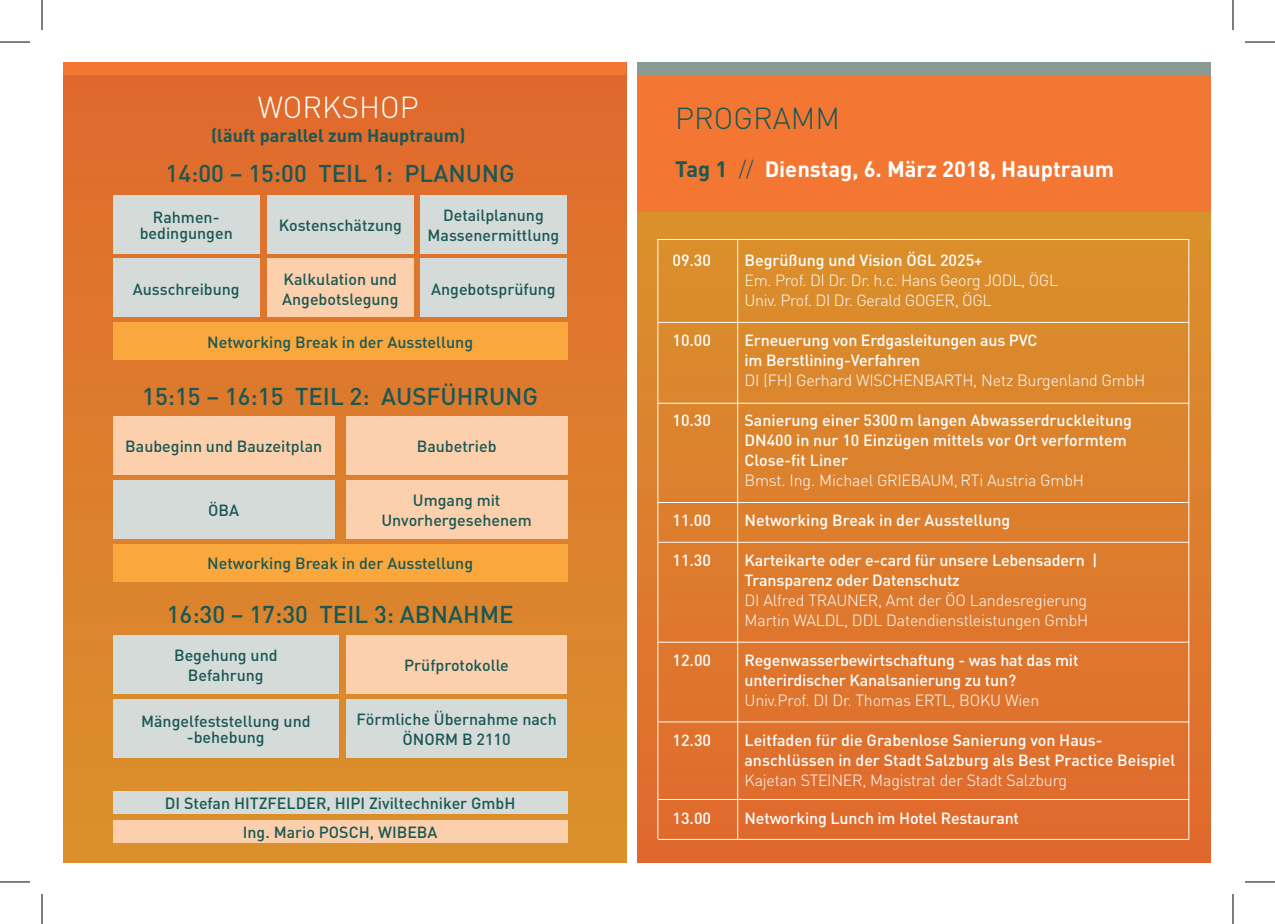
<style>
.page{position:relative;width:1275px;height:924px;background:#fff}
.page>*{position:absolute;margin:0;border:0;box-sizing:border-box;transform-origin:0 0}
.t1{font:300 30px "DIN";color:#fff}
.t2{font:300 30px "DIN";color:#1a5855}
.t3{font:500 24px "DIN";color:#1a5855}
.t4{font:700 22px "DIN";color:#fff}
.t5{font:700 18px "DIN";color:#1a5855}
.t6{font:500 16px/20px "DIN";letter-spacing:-.01em;color:#fff}
.t7{font:500 16px/20px "DIN";color:#1a5855;text-align:center}
.t8{font:300 16px/20px "DIN";letter-spacing:-.01em;color:#fff}
.s1{color:#1a5855}
.s2{font-weight:300;color:#1a5855}
</style>
<div class="page">
<div style="left:63px;top:63px;width:563px;height:798px;background:linear-gradient(to bottom,#e0692d,#da9430)"></div>
<div style="left:637px;top:208px;width:573px;height:653px;background:linear-gradient(to bottom,#da922c,#e16a30)"></div>
<div style="left:637px;top:74px;width:573px;height:138px;background:#f37733"></div>
<div style="left:637px;top:62px;width:573px;height:12px;background:#8b9b92"></div>
<div style="left:113px;top:195px;width:147px;height:58px;background:#d5dbd8"></div>
<div style="left:267px;top:195px;width:147px;height:58px;background:#d5dbd8"></div>
<div style="left:420px;top:195px;width:147px;height:58px;background:#d5dbd8"></div>
<div style="left:113px;top:258px;width:147px;height:59px;background:#d5dbd8"></div>
<div style="left:113px;top:322px;width:454px;height:38px;background:#faa73d"></div>
<div style="left:267px;top:258px;width:147px;height:59px;background:#fcd0ad"></div>
<div style="left:420px;top:258px;width:147px;height:59px;background:#d5dbd8"></div>
<div style="left:113px;top:543px;width:454px;height:38px;background:#faa73d"></div>
<div style="left:113px;top:416px;width:222px;height:58px;background:#fcd0ad"></div>
<div style="left:346px;top:416px;width:221px;height:58px;background:#fcd0ad"></div>
<div style="left:113px;top:479px;width:222px;height:59px;background:#d5dbd8"></div>
<div style="left:346px;top:479px;width:221px;height:59px;background:#fcd0ad"></div>
<div style="left:113px;top:790px;width:454px;height:23px;background:#d5dbd8"></div>
<div style="left:113px;top:819px;width:454px;height:23px;background:#fcd0ad"></div>
<div style="left:113px;top:698px;width:226px;height:59px;background:#d5dbd8"></div>
<div style="left:346px;top:698px;width:221px;height:59px;background:#d5dbd8"></div>
<div style="left:63px;top:62px;width:563px;height:12px;background:#f37733"></div>
<div style="left:113px;top:634px;width:226px;height:59px;background:#d5dbd8"></div>
<div style="left:346px;top:634px;width:221px;height:59px;background:#fcd0ad"></div>
<hr style="left:737px;top:239px;width:1px;height:599px;background:#fff">
<hr style="left:657px;top:239px;width:1px;height:599px;background:#fff">
<hr style="left:1188px;top:239px;width:1px;height:599px;background:#fff">
<hr style="left:657px;top:239px;width:532px;height:1px;background:#fff">
<hr style="left:658px;top:838px;width:531px;height:1px;background:#fff">
<hr style="left:658px;top:322px;width:531px;height:1px;background:#fff">
<hr style="left:658px;top:402px;width:531px;height:1px;background:#fff">
<hr style="left:658px;top:502px;width:531px;height:1px;background:#fff">
<hr style="left:658px;top:541px;width:531px;height:1px;background:#fff">
<hr style="left:658px;top:641px;width:531px;height:1px;background:#fff">
<hr style="left:658px;top:721px;width:531px;height:1px;background:#fff">
<hr style="left:658px;top:798px;width:531px;height:1px;background:#fff">
<hr style="left:0;top:42px;width:30px;height:1px;background:#000">
<hr style="left:1245px;top:42px;width:30px;height:1px;background:#000">
<hr style="left:0;top:881px;width:30px;height:1px;background:#000">
<hr style="left:1245px;top:881px;width:30px;height:1px;background:#000">
<hr style="left:42px;top:0;width:1px;height:30px;background:#000">
<hr style="left:42px;top:893px;width:1px;height:30px;background:#000">
<hr style="left:1232px;top:0;width:1px;height:30px;background:#000">
<hr style="left:1232px;top:893px;width:1px;height:30px;background:#000">
<h1 class="t1" style="left:258px;top:88px;width:162px">WORKSHOP</h1>
<p class="t5" style="left:211px;top:123px;width:256px">(läuft parallel zum Hauptraum)</p>
<h2 class="t3" style="left:166px;top:157px;width:351px">14:00 – 15:00 TEIL 1: PLANUNG</h2>
<p class="t7" style="left:140px;top:208px;width:95px;line-height:16px">Rahmen&shy;bedingungen</p>
<p class="t7" style="left:279px;top:214px;width:125px">Kostenschätzung</p>
<p class="t7" style="left:427px;top:204px;width:133px">Detailplanung<br>Massenermittlung</p>
<p class="t7" style="left:133px;top:278px;width:108px">Ausschreibung</p>
<p class="t7" style="left:207px;top:331px;width:267px">Networking Break in der Ausstellung</p>
<p class="t7" style="left:282px;top:268px;width:118px;text-align:left">Kalkulation und<br>Angebotslegung</p>
<p class="t7" style="left:431px;top:278px;width:126px">Angebotsprüfung</p>
<h2 class="t3" style="left:142px;top:380px;width:397px">15:15 – 16:15 TEIL 2: AUSFÜHRUNG</h2>
<p class="t7" style="left:125px;top:435px;width:198px">Baubeginn und Bauzeitplan</p>
<p class="t7" style="left:417px;top:435px;width:81px">Baubetrieb</p>
<p class="t7" style="left:208px;top:499px;width:32px">ÖBA</p>
<p class="t7" style="left:381px;top:489px;width:152px">Umgang mit<br>Unvorhergesehenem</p>
<p class="t7" style="left:207px;top:552px;width:267px">Networking Break in der Ausstellung</p>
<h2 class="t3" style="left:167px;top:599px;width:348px">16:30 – 17:30 TEIL 3: ABNAHME</h2>
<p class="t7" style="left:174px;top:644px;width:105px">Begehung und<br>Befahrung</p>
<p class="t7" style="left:404px;top:654px;width:106px">Prüfprotokolle</p>
<p class="t7" style="left:141px;top:712px;width:171px;line-height:16px">Mängelfeststellung und -behebung</p>
<p class="t7" style="left:356px;top:708px;width:202px">Förmliche Übernahme nach<br>ÖNORM B 2110</p>
<p class="t7" style="left:165px;top:788px;width:352px;line-height:28.6px">DI Stefan HITZFELDER, HIPI Ziviltechniker GmbH<br>Ing. Mario POSCH, WIBEBA</p>
<h1 class="t2" style="left:675px;top:100px;width:166px">Programm</h1>
<h3 class="t4" style="left:675px;top:155px;width:440px"><span class="s1">Tag 1</span> <span class="s2">//</span> Dienstag, 6. März 2018, Hauptraum</h3>
<p class="t6" style="left:672px;top:249px;width:40px">09.30</p>
<p class="t6" style="left:744px;top:249px;width:240px">Begrüßung und Vision ÖGL 2025+</p>
<p class="t8" style="left:744px;top:270px;width:305px">Em. Prof. DI Dr. Dr. h.c. Hans Georg Jod l, ÖGL<br>Univ. Prof. DI Dr. Gerald Goger, ÖGL</p>
<p class="t6" style="left:672px;top:329px;width:40px">10.00</p>
<p class="t6" style="left:744px;top:329px;width:294px">Erneuerung von Erdgasleitungen aus PVC im Berstlining-Verfahren</p>
<p class="t8" style="left:744px;top:370px;width:402px">DI (FH) Gerhard Wischenbarth , Netz Burgenland GmbH</p>
<p class="t6" style="left:672px;top:409px;width:40px">10.30</p>
<p class="t6" style="left:744px;top:409px;width:389px">Sanierung einer 5300m langen Abwasserdruckleitung<br>DN400 in nur 10 Einzügen mittels vor Ort verformtem<br>Close-fit Liner</p>
<p class="t8" style="left:672px;top:470px;width:42px">B</p>
<p class="t8" style="left:755px;top:470px;width:131px">mst. Ing. M ichael Grie</p>
<p class="t8" style="left:910px;top:470px;width:175px">bau m, RTi Austria G mbH</p>
<p class="t6" style="left:672px;top:509px;width:40px">11.00</p>
<p class="t6" style="left:744px;top:509px;width:267px">Networking Break in der Ausstellung</p>
<p class="t6" style="left:672px;top:549px;width:40px">11.30</p>
<p class="t6" style="left:744px;top:549px;width:354px">Karteikarte oder e-card für unsere Lebensadern |<br>Transparenz oder Datenschutz</p>
<p class="t8" style="left:744px;top:590px;width:344px">DI Alfred Trau ner, Amt der ÖO Landesregierung</p>
<p class="t8" style="left:672px;top:610px;width:43px">M</p>
<p class="t8" style="left:757px;top:610px;width:332px">artin Waldl, DDL Datendienstleistungen GmbH</p>
<p class="t6" style="left:672px;top:649px;width:40px">12.00</p>
<p class="t6" style="left:744px;top:649px;width:335px">Regenwasserbewirtschaftung - was hat das mit unterirdischer Kanalsanierung zu tun?</p>
<p class="t8" style="left:744px;top:690px;width:296px">Univ.Prof. DI Dr. Thomas Ertl, BOKU Wien</p>
<p class="t6" style="left:672px;top:729px;width:40px">12.30</p>
<p class="t6" style="left:744px;top:729px;width:432px">Leitfaden für die Grabenlose Sanierung von Haus&shy;anschlüssen in der Stadt Salzburg als Best Practice Beispiel</p>
<p class="t8" style="left:744px;top:770px;width:324px">Kajetan Stei ner, Magistrat der Stadt Salzburg</p>
<p class="t6" style="left:672px;top:807px;width:40px">13.00</p>
<p class="t6" style="left:744px;top:807px;width:276px">Networking Lunch im Hotel Restaurant</p>
</div>
